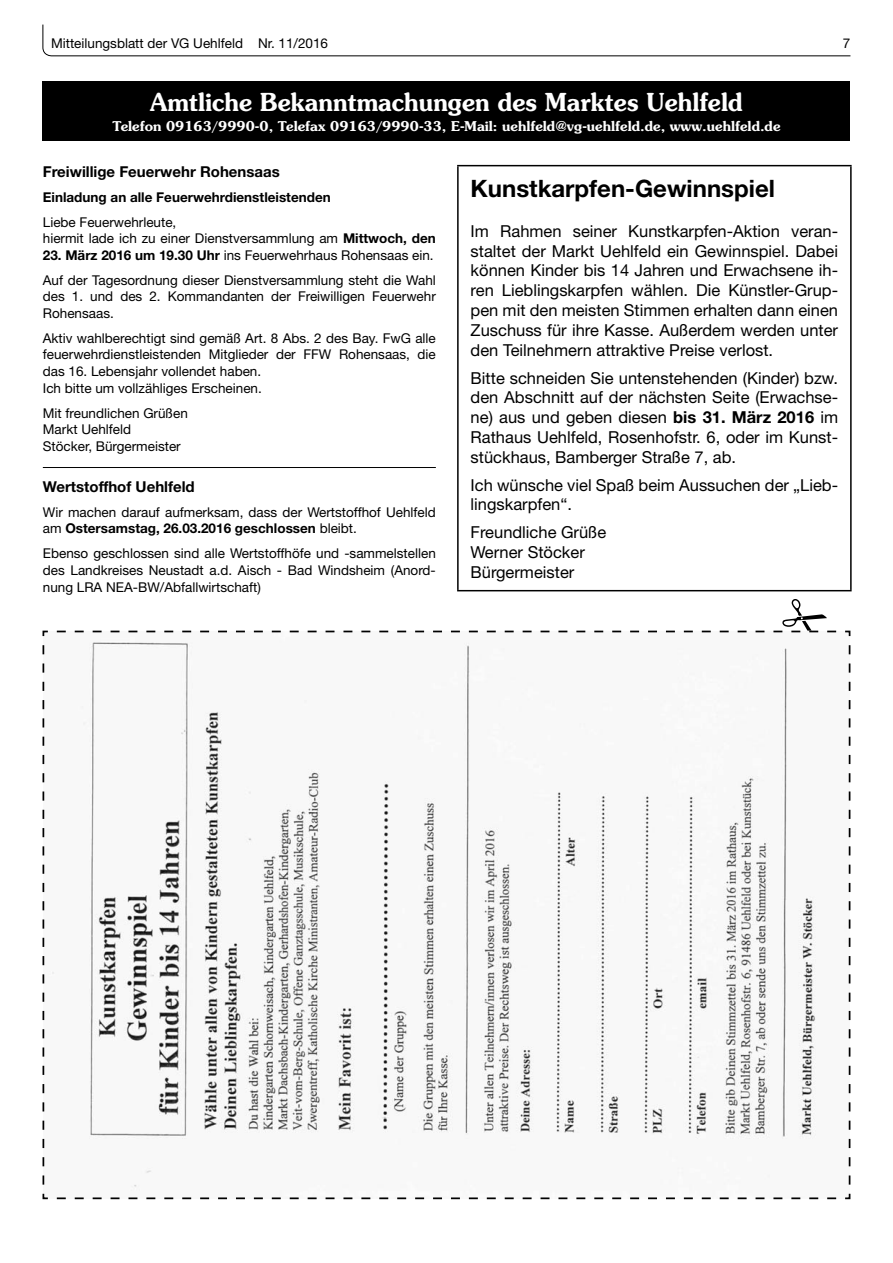
<style>
.page{position:relative;width:893px;height:1263px;background:#fff}
.page>*{position:absolute;margin:0;border:0;box-sizing:border-box;transform-origin:0 0}
.t1{font:600 24.75px "Souvenir";color:#fff;scale:.95 1}
.t2{font:700 24px "Helvetica Neue";color:#000}
.t3{font:16.5px/19.8px "Helvetica Neue";color:#000;text-align:justify}
.t4{font:700 15px "Helvetica Neue";color:#000}
.t5{font:13.5px/16.5px "Helvetica Neue";color:#000}
.t6{font:600 13.5px "Souvenir";color:#fff}
.t7{font:700 13.5px "Helvetica Neue";color:#000}
.s1{font-weight:700}
</style>
<div class="page">
<svg style="left:42px;top:24px;width:809px;height:33px"></svg>
<div style="left:43px;top:81px;width:807px;height:59px;background:#000"></div>
<img style="left:52px;top:631px;width:798px;height:567px">
<svg style="left:42px;top:645px;width:6px;height:555px"></svg>
<svg style="left:57px;top:1192px;width:794px;height:8px"></svg>
<svg style="left:843px;top:630px;width:8px;height:554px"></svg>
<hr style="left:43px;top:467px;width:393px;height:1px;background:#000">
<hr style="left:457px;top:165px;width:395px;height:1px;background:#000">
<hr style="left:457px;top:166px;width:2px;height:424px;background:#000">
<hr style="left:850px;top:166px;width:2px;height:424px;background:#000">
<hr style="left:457px;top:590px;width:395px;height:1px;background:#000">
<svg style="left:42px;top:599px;width:794px;height:39px"></svg>
<p class="t5" style="left:51px;top:36px;width:279px">Mitteilungsblatt der VG Uehlfeld Nr. 11/2016</p>
<p class="t5" style="left:843px;top:36px;width:9px">7</p>
<h1 class="t1" style="left:150px;top:92px;width:625px">Amtliche Bekanntmachungen des Marktes Uehlfeld</h1>
<p class="t6" style="left:112px;top:121px;width:670px">Telefon 09163/9990-0, Telefax 09163/9990-33, E-Mail: uehlfeld@vg-uehlfeld.de, www.uehlfeld.de</p>
<p class="t4" style="left:43px;top:166px;width:238px">Freiwillige Feuerwehr Rohensaas</p>
<p class="t7" style="left:43px;top:192px;width:289px">Einladung an alle Feuerwehrdienstleistenden</p>
<p class="t5" style="left:43px;top:215px;width:394px">Liebe Feuerwehrleute,<br>hiermit lade ich zu einer Dienstversammlung am <span class="s1">Mittwoch, den</span></p>
<p class="t5" style="left:43px;top:244px;width:394px;line-height:25px"><span class="s1">23. März 2016 um 19.30 Uhr</span> ins Feuerwehrhaus Rohensaas ein.<br>Auf der Tagesordnung dieser Dienstversammlung steht die Wahl</p>
<p class="t5" style="left:43px;top:290px;width:394px">des 1. und des 2. Kommandanten der Freiwilligen Feuerwehr<br>Rohensaas.</p>
<p class="t5" style="left:43px;top:331px;width:394px">Aktiv wahlberechtigt sind gemäß Art. 8 Abs. 2 des Bay. FwG alle feuerwehrdienstleistenden Mitglieder der FFW Rohensaas, die das 16. Lebensjahr vollendet haben.<br>Ich bitte um vollzähliges Erscheinen.</p>
<p class="t5" style="left:43px;top:406px;width:147px">Mit freundlichen Grüßen<br>Markt Uehlfeld<br>Stöcker, Bürgermeister</p>
<p class="t4" style="left:43px;top:481px;width:153px">Wertstoffhof Uehlfeld</p>
<p class="t5" style="left:43px;top:505px;width:394px">Wir machen darauf aufmerksam, dass der Wertstoffhof Uehlfeld am <span class="s1">Ostersamstag, 26.03.2016 geschlossen</span> bleibt.</p>
<p class="t5" style="left:43px;top:547px;width:394px;text-align:justify">Ebenso geschlossen sind alle Wertstoffhöfe und -sammelstellen des Landkreises Neustadt a.d. Aisch - Bad Windsheim (Anord&shy;nung LRA NEA-BW/Abfallwirtschaft)</p>
<h2 class="t2" style="left:471px;top:180px;width:306px">Kunstkarpfen-Gewinnspiel</h2>
<p class="t3" style="left:471px;top:223px;width:369px">Im Rahmen seiner Kunstkarpfen-Aktion veran&shy;staltet der Markt Uehlfeld ein Gewinnspiel. Dabei können Kinder bis 14 Jahren und Erwachsene ih&shy;ren Lieblingskarpfen wählen. Die Künstler-Grup&shy;pen mit den meisten Stimmen erhalten dann einen Zuschuss für ihre Kasse. Außerdem werden unter den Teilnehmern attraktive Preise verlost.</p>
<p class="t3" style="left:471px;top:369px;width:369px">Bitte schneiden Sie untenstehenden (Kinder) bzw. den Abschnitt auf der nächsten Seite (Erwachse&shy;ne) aus und geben diesen <span class="s1">bis 31. März 2016</span> im Rathaus Uehlfeld, Rosenhofstr. 6, oder im Kunst&shy;stückhaus, Bamberger Straße 7, ab.</p>
<p class="t3" style="left:471px;top:476px;width:369px">Ich wünsche viel Spaß beim Aussuchen der „Lieb&shy;lingskarpfen“.</p>
<p class="t3" style="left:471px;top:524px;width:137px;text-align:left">Freundliche Grüße<br>Werner Stöcker<br>Bürgermeister</p>
</div>
